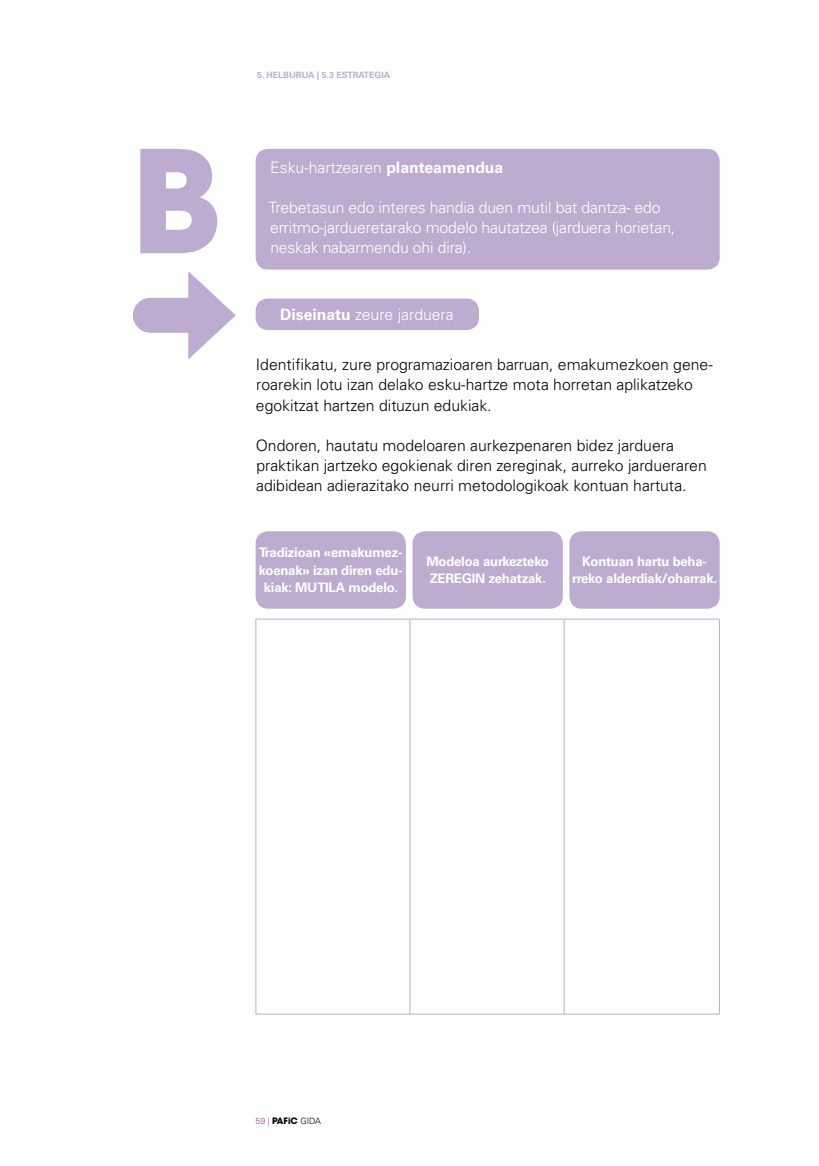
<style>
.page{position:relative;width:819px;height:1166px;background:#fff}
.page>*{position:absolute;margin:0;border:0;box-sizing:border-box;transform-origin:0 0}
.t1{font:300 15.75px/20.1px "Univers LT Std";color:#000}
.t2{font:300 15.75px/20.1px "Univers LT Std";letter-spacing:-.01em;color:#fff}
.t3{font:700 13.12px/17.5px "Univers LT Std";letter-spacing:-.015em;color:#fff;text-align:center}
.t4{font:700 8.75px "Univers LT Std";color:#bdacd0}
.t5{font:700 8.75px "ITC Avant Garde Std";color:#000}
.s1{font-weight:700}
.s2{font-family:"Univers LT Std";font-weight:300;color:#9f4490}
.s3{font-family:"Univers LT Std";font-weight:300}
</style>
<div class="page">
<svg style="left:140px;top:149px;width:77px;height:104px"></svg>
<div style="left:150px;top:298px;width:55px;height:35px;background:#bdacd0"></div>
<svg style="left:188px;top:271px;width:48px;height:88px"></svg>
<div style="left:255px;top:298px;width:224px;height:32px;background:#bdacd0;border-radius:12px"></div>
<hr style="left:255px;top:619px;width:155px;height:1px;background:#bdacd0">
<hr style="left:410px;top:619px;width:154px;height:1px;background:#bdacd0">
<hr style="left:409px;top:619px;width:1px;height:395px;background:#bdacd0">
<hr style="left:564px;top:619px;width:155px;height:1px;background:#bdacd0">
<hr style="left:563px;top:619px;width:1px;height:395px;background:#bdacd0">
<hr style="left:255px;top:1014px;width:155px;height:1px;background:#bdacd0">
<hr style="left:410px;top:1014px;width:154px;height:1px;background:#bdacd0">
<hr style="left:564px;top:1014px;width:155px;height:1px;background:#bdacd0">
<hr style="left:255px;top:619px;width:1px;height:395px;background:#bdacd0">
<hr style="left:719px;top:619px;width:1px;height:395px;background:#bdacd0">
<div style="left:255px;top:149px;width:464px;height:121px;background:#bdacd0;border-radius:12px"></div>
<div style="left:255px;top:531px;width:151px;height:78px;background:#bdacd0;border-radius:12px"></div>
<div style="left:412px;top:531px;width:150px;height:78px;background:#bdacd0;border-radius:12px"></div>
<div style="left:569px;top:531px;width:150px;height:78px;background:#bdacd0;border-radius:12px"></div>
<p class="t4" style="left:257px;top:69px;width:86px">5. HELBURUA | 5.3 estrategia</p>
<p class="t2" style="left:270px;top:157px;width:235px">Esku-hartzearen <span class="s1">planteamendua</span></p>
<p class="t2" style="left:268px;top:197px;width:408px">Trebetasun edo interes handia duen mutil bat dantza- edo erritmo-jardueretarako modelo hautatzea (jarduera horietan, neskak nabarmendu ohi dira).</p>
<p class="t2" style="left:280px;top:305px;width:175px"><span class="s1">Diseinatu</span> zeure jarduera</p>
<p class="t1" style="left:256px;top:355px;width:458px">I dentifikatu, zure programazioaren barruan, emakumezkoen gene&shy;roarekin lotu izan delako esku-hartze mota horretan aplikatzeko egokitzat hartzen dituzun edukiak.</p>
<p class="t1" style="left:256px;top:435px;width:452px">Ondoren, hautatu modeloaren aurkezpenaren bidez jarduera praktikan jartzeko egokienak diren zereginak, aurreko jardueraren adibidean adierazitako neurri metodologikoak kontuan hartuta.</p>
<p class="t3" style="left:259px;top:544px;width:145px">Tradizioan «emakumez&shy;koenak» izan diren edu&shy;kiak: MUTILA modelo.</p>
<p class="t3" style="left:426px;top:553px;width:124px;text-align:left">Modeloa aurkezteko<br>ZEREGIN zehatzak.</p>
<p class="t3" style="left:572px;top:553px;width:146px">Kontuan hartu beha&shy;rreko alderdiak/oharrak.</p>
<p class="t5" style="left:255px;top:1114px;width:67px"><span class="s2">59 |</span> PAFiC <span class="s3">Gida</span></p>
</div>
